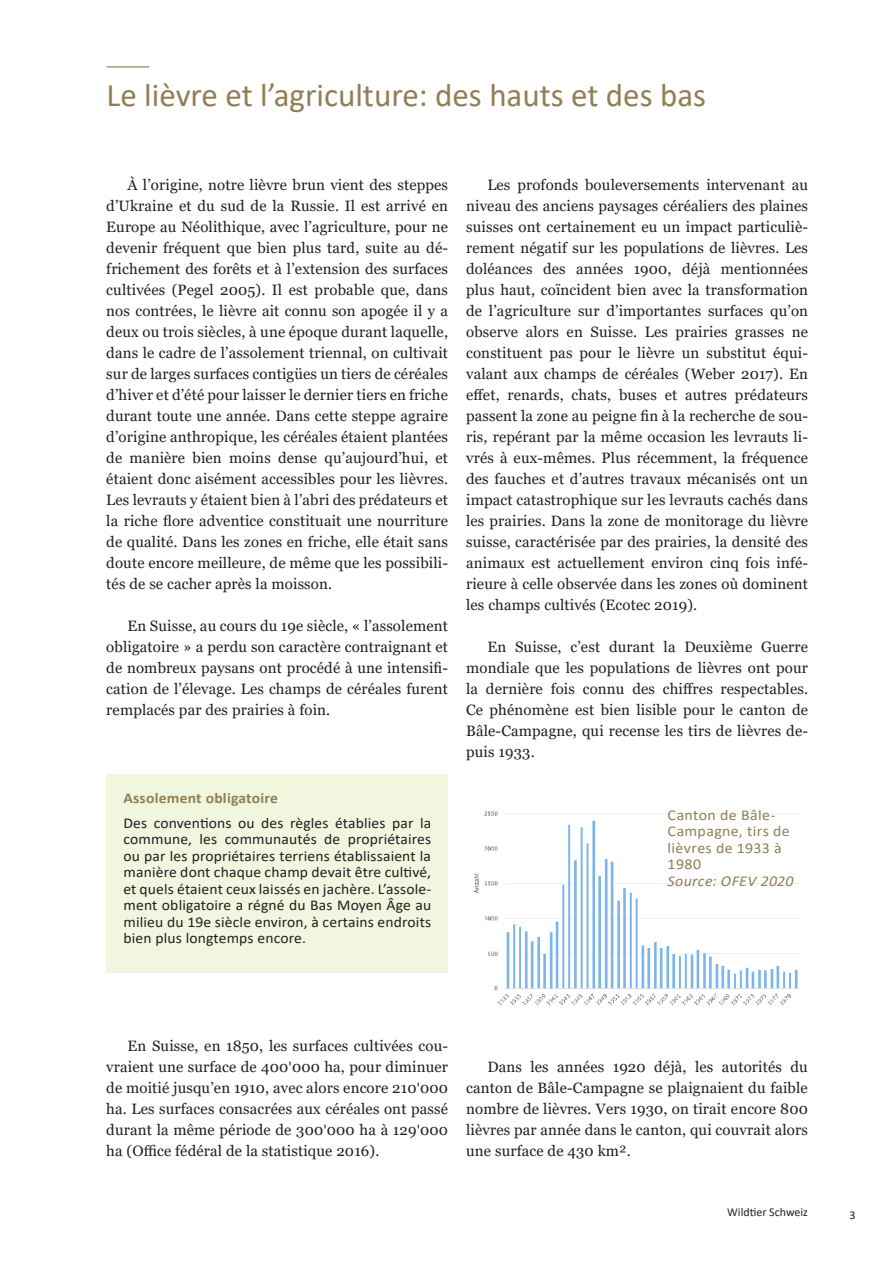
<style>
.page{position:relative;width:893px;height:1263px;background:#fff}
.page>*{position:absolute;margin:0;border:0;box-sizing:border-box;transform-origin:0 0}
.Lauftext_Titel{font:33px "Calibri";color:#917f54}
.Lauftext{font:15px/21px "Georgia";letter-spacing:.01em;color:#231f20;text-align:justify}
.Kasten_Fliesstext{font:15px/16.5px "Calibri";letter-spacing:.01em;color:#231f20;text-align:justify;scale:1.04 1}
.Bildlegenden{font:15px/16.5px "Calibri";letter-spacing:.025em;color:#917f54;scale:1.06 1}
.Kastentext_untertitel{font:700 15px "Calibri";letter-spacing:.015em;color:#917f54;scale:1.04 1}
.Bildlegenden-2{font:italic 15px "Calibri";letter-spacing:.02em;color:#917f54;scale:1.06 1}
.t1{font:12px "Calibri";color:#231f20}
.s1{font-family:"Calibri"}
</style>
<div class="page">
<hr style="left:107px;top:66px;width:42px;height:2px;background:#917f54">
<div style="left:106px;top:774px;width:342px;height:199px;background:#f1f6df"></div>
<img style="left:473px;top:811px;width:327px;height:194px">
<p class="Lauftext_Titel" style="left:107px;top:72px;width:601px">Le lièvre et l’agriculture: des hauts et des bas</p>
<p class="Lauftext" style="left:106px;top:174px;width:343px;text-indent:21px">À l’origine, notre lièvre brun vient des steppes d’Ukraine et du sud de la Russie. Il est arrivé en Europe au Néolithique, avec l’agriculture, pour ne devenir fréquent que bien plus tard, suite au dé&shy;frichement des forêts et à l’extension des surfaces cultivées (Pegel 2005). Il est probable que, dans nos contrées, le lièvre ait connu son apogée il y a deux ou trois siècles, à une époque durant laquelle, dans le cadre de l’assolement triennal, on cultivait sur de larges surfaces contigües un tiers de céréales d’hiver et d’été pour laisser le dernier tiers en friche durant toute une année. Dans cette steppe agraire d’origine anthropique, les céréales étaient plantées de manière bien moins dense qu’aujourd’hui, et étaient donc aisément accessibles pour les lièvres.<br>Les levrauts y étaient bien à l’abri des prédateurs et la riche flore adventice constituait une nourriture de qualité. Dans les zones en friche, elle était sans doute encore meilleure, de même que les possibili&shy;tés de se cacher après la moisson.</p>
<p class="Lauftext" style="left:106px;top:615px;width:343px;text-indent:21px">En Suisse, au cours du 19e siècle, « l’assolement obligatoire » a perdu son caractère contraignant et de nombreux paysans ont procédé à une intensifi&shy;cation de l’élevage. Les champs de céréales furent remplacés par des prairies à foin.</p>
<p class="Lauftext" style="left:466px;top:174px;width:344px;text-indent:21px">Les profonds bouleversements intervenant au niveau des anciens paysages céréaliers des plaines suisses ont certainement eu un impact particuliè&shy;rement négatif sur les populations de lièvres. Les doléances des années 1900, déjà mentionnées plus haut, coïncident bien avec la transformation de l’agriculture sur d’importantes surfaces qu’on observe alors en Suisse. Les prairies grasses ne constituent pas pour le lièvre un substitut équi&shy;valant aux champs de céréales (Weber 2017). En effet, renards, chats, buses et autres prédateurs passent la zone au peigne fin à la recherche de sou&shy;ris, repérant par la même occasion les levrauts li&shy;vrés à eux-mêmes. Plus récemment, la fréquence des fauches et d’autres travaux mécanisés ont un impact catastrophique sur les levrauts cachés dans les prairies. Dans la zone de monitorage du lièvre suisse, caractérisée par des prairies, la densité des animaux est actuellement environ cinq fois infé&shy;rieure à celle observée dans les zones où dominent les champs cultivés (Ecotec 2019).</p>
<p class="Lauftext" style="left:466px;top:636px;width:344px;text-indent:21px">En Suisse, c’est durant la Deuxième Guerre mondiale que les populations de lièvres ont pour la dernière fois connu des chiffres respectables.<br>Ce phénomène est bien lisible pour le canton de Bâle-Campagne, qui recense les tirs de lièvres de&shy;puis 1933.</p>
<p class="Kastentext_untertitel" style="left:123px;top:787px;width:150px">Assolement obligatoire</p>
<p class="Kasten_Fliesstext" style="left:123px;top:814px;width:297px">Des conventions ou des règles établies par la commune, les communautés de propriétaires ou par les propriétaires terriens établissaient la manière dont chaque champ devait être cultivé, et quels étaient ceux laissés en jachère. L’assole&shy;ment obligatoire a régné du Bas Moyen Âge au milieu du 19e siècle environ, à certains endroits bien plus longtemps encore.</p>
<p class="Bildlegenden" style="left:668px;top:806px;width:117px">Canton de Bâle-<br>Campagne, tirs de lièvres de 1933 à<br>1980</p>
<p class="Bildlegenden-2" style="left:668px;top:870px;width:120px">Source: OFEV 2020</p>
<p class="Lauftext" style="left:106px;top:1035px;width:343px;text-indent:21px">En Suisse, en 1850, les surfaces cultivées cou&shy;vraient une surface de 400<span class="s1">'</span>000 ha, pour diminuer de moitié jusqu’en 1910, avec alors encore 210<span class="s1">'</span>000 ha. Les surfaces consacrées aux céréales ont passé durant la même période de 300<span class="s1">'</span>000 ha à 129<span class="s1">'</span>000 ha (Office fédéral de la statistique 2016).</p>
<p class="Lauftext" style="left:466px;top:1056px;width:343px;text-indent:21px">Dans les années 1920 déjà, les autorités du canton de Bâle-Campagne se plaignaient du faible nombre de lièvres. Vers 1930, on tirait encore 800 lièvres par année dans le canton, qui couvrait alors une surface de 430 km².</p>
<p class="t1" style="left:727px;top:1203px;width:82px">Wildtier Schweiz</p>
<p class="t1" style="left:849px;top:1206px;width:8px">3</p>
</div>
